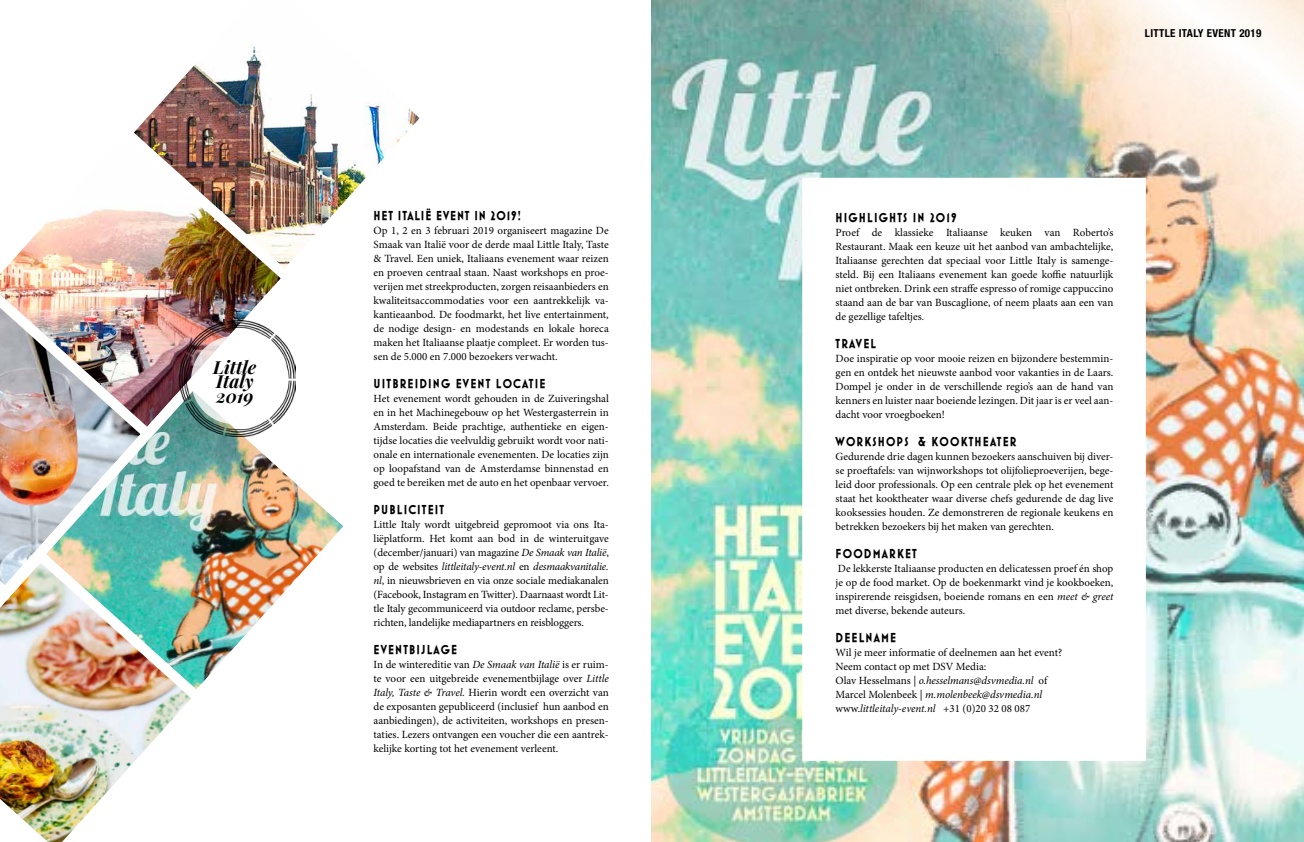
<style>
.page{position:relative;width:1304px;height:842px;background:#fff}
.page>*{position:absolute;margin:0;border:0;box-sizing:border-box;transform-origin:0 0}
.t1{font:italic 700 18px/14.6px "Playfair Display";color:#000}
.t2{font:700 13.2px "Mostra One";letter-spacing:.1em;color:#000;scale:.91 1}
.t3{font:700 13.2px "Mostra One";letter-spacing:.075em;color:#000;scale:.91 1}
.t4{font:11px/14px "Minion Pro";color:#000;text-align:justify}
.t5{font:700 condensed 11px "Helvetica Neue LT Std";letter-spacing:.03em;color:#000}
.s1{font-style:italic}
.s2{font-size:10px}
</style>
<div class="page">
<img style="left:652px;top:0;width:652px;height:842px">
<img style="left:149px;top:44px;width:271px;height:196px">
<img style="left:0;top:116px;width:302px;height:254px">
<img style="left:0;top:274px;width:162px;height:267px">
<img style="left:23px;top:370px;width:320px;height:300px">
<div style="left:802px;top:178px;width:344px;height:583px;background:#fff"></div>
<img style="left:0;top:541px;width:213px;height:301px">
<img style="left:180px;top:321px;width:115px;height:115px">
<div style="left:191px;top:336px;width:85px;height:88px;background:#fff;border-radius:50%"></div>
<h1 class="t1" style="left:213px;top:358px;width:45px">Little<br>Italy<br>2019</h1>
<p class="t3" style="left:374px;top:208px;width:163px">HET ITALIË EVENT IN 2019!</p>
<p class="t4" style="left:374px;top:224px;width:237px">Op 1, 2 en 3 februari 2019 organiseert magazine De Smaak van Italië voor de derde maal Little Italy, Taste &amp; Travel. Een uniek, Italiaans evenement waar reizen en proeven centraal staan. Naast workshops en proe&shy;verijen met streekproducten, zorgen reisaanbieders en kwaliteitsaccommodaties voor een aantrekkelijk va&shy;kantieaanbod. De foodmarkt, het live entertainment, de nodige design- en modestands en lokale horeca maken het Italiaanse plaatje compleet. Er worden tus&shy;sen de 5.000 en 7.000 bezoekers verwacht.</p>
<p class="t2" style="left:374px;top:376px;width:190px">UITBREIDING EVENT LOCATIE</p>
<p class="t4" style="left:374px;top:392px;width:237px">Het evenement wordt gehouden in de Zuiveringshal en in het Machinegebouw op het Westergasterrein in Amsterdam. Beide prachtige, authentieke en eigen&shy;tijdse locaties die veelvuldig gebruikt wordt voor nati&shy;onale en internationale evenementen. De locaties zijn op loopafstand van de Amsterdamse binnenstad en goed te bereiken met de auto en het openbaar vervoer.</p>
<p class="t2" style="left:374px;top:502px;width:79px">PUBLICITEIT</p>
<p class="t4" style="left:374px;top:518px;width:237px">Little Italy wordt uitgebreid gepromoot via ons Ita&shy;liëplatform. Het komt aan bod in de winteruitgave (december/januari) van magazine <span class="s1">De Smaak van Italië</span>, op de websites <span class="s1">littleitaly-event.nl</span> en <span class="s1">desmaakvanitalie. nl</span>, in nieuwsbrieven en via onze sociale mediakanalen (Facebook, Instagram en Twitter). Daarnaast wordt Lit&shy;tle Italy gecommuniceerd via outdoor reclame, persbe&shy;richten, landelijke mediapartners en reisbloggers.</p>
<p class="t2" style="left:374px;top:642px;width:93px">EVENTBIJLAGE</p>
<p class="t4" style="left:374px;top:658px;width:237px">In de wintereditie van <span class="s1">De Smaak van Italië</span> is er ruim&shy;te voor een uitgebreide evenementbijlage over <span class="s1">Little Italy, Taste &amp; Travel.</span> Hierin wordt een overzicht van de exposanten gepubliceerd (inclusief hun aanbod en aanbiedingen), de activiteiten, workshops en presen&shy;taties. Lezers ontvangen een voucher die een aantrek&shy;kelijke korting tot het evenement verleent.</p>
<p class="t5" style="left:1145px;top:26px;width:118px">LITTLE ITALY EVENT 2019</p>
<p class="t2" style="left:836px;top:210px;width:135px">HIGHLIGHTS IN 2019</p>
<p class="t4" style="left:836px;top:225px;width:279px">Proef de klassieke Italiaanse keuken van Roberto’s Restaurant. Maak een keuze uit het aanbod van ambachtelijke, Italiaanse gerechten dat speciaal voor Little Italy is samenge&shy;steld. Bij een Italiaans evenement kan goede koffie natuurlijk niet ontbreken. Drink een straffe espresso of romige cappuccino staand aan de bar van Buscaglione, of neem plaats aan een van de gezellige tafeltjes<span class="s2">.</span></p>
<p class="t2" style="left:836px;top:336px;width:46px">TRAVEL</p>
<p class="t4" style="left:836px;top:351px;width:279px">Doe inspiratie op voor mooie reizen en bijzondere bestemmin&shy;gen en ontdek het nieuwste aanbod voor vakanties in de Laars.<br>Dompel je onder in de verschillende regio’s aan de hand van kenners en luister naar boeiende lezingen. Dit jaar is er veel aan&shy;dacht voor vroegboeken!</p>
<p class="t2" style="left:836px;top:434px;width:200px">WORKSHOPS &amp; KOOKTHEATER</p>
<p class="t4" style="left:836px;top:449px;width:279px">Gedurende drie dagen kunnen bezoekers aanschuiven bij diver&shy;se proeftafels: van wijnworkshops tot olijfolieproeverijen, bege&shy;leid door professionals. Op een centrale plek op het evenement staat het kooktheater waar diverse chefs gedurende de dag live kooksessies houden. Ze demonstreren de regionale keukens en betrekken bezoekers bij het maken van gerechten.</p>
<p class="t2" style="left:836px;top:546px;width:91px">FOODMARKET</p>
<p class="t4" style="left:836px;top:561px;width:279px">De lekkerste Italiaanse producten en delicatessen proef én shop je op de food market. Op de boekenmarkt vind je kookboeken, inspirerende reisgidsen, boeiende romans en een <span class="s1">meet &amp; greet </span>met diverse, bekende auteurs.</p>
<p class="t2" style="left:836px;top:630px;width:68px">DEELNAME</p>
<p class="t4" style="left:836px;top:645px;width:228px;text-align:left">Wil je meer informatie of deelnemen aan het event?<br>Neem contact op met DSV Media:<br>Olav Hesselmans | <span class="s1">o.hesselmans@dsvmedia.nl</span> of Marcel Molenbeek | <span class="s1">m.molenbeek@dsvmedia.nl </span>www.<span class="s1">littleitaly-event.nl</span> +31 (0)20 32 08 087</p>
</div>
